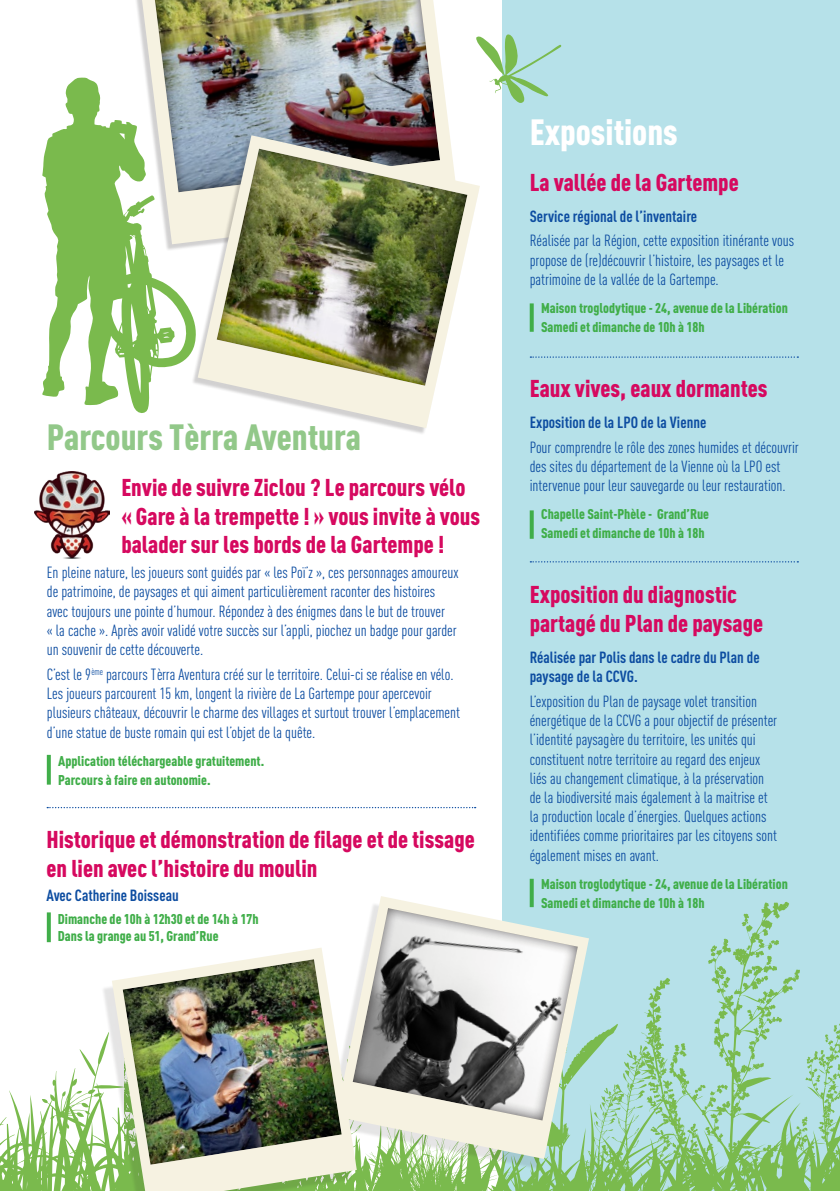
<style>
.page{position:relative;width:840px;height:1191px;background:#fff}
.page>*{position:absolute;margin:0;border:0;box-sizing:border-box;transform-origin:0 0}
.t1{font:900 condensed 36px "DINOT";color:#92c889}
.t2{font:900 condensed 36px "DINOT";color:#fff}
.t3{font:900 condensed 24px/28.8px "DINOT";color:#d6095f}
.t4{font:16px/19.2px "DIN Cond";color:#0d4da1}
.t5{font:700 16px/19.2px "DIN Cond";color:#0d4da1}
.t6{font:900 condensed 14px "DINOT";color:#40ae49}
</style>
<div class="page">
<div style="left:502px;top:0;width:337px;height:1191px;background:#b6e1e9"></div>
<svg style="left:0;top:1049px;width:101px;height:142px"></svg>
<svg style="left:356px;top:938px;width:483px;height:253px"></svg>
<svg style="left:710px;top:945px;width:6px;height:11px"></svg>
<svg style="left:732px;top:901px;width:56px;height:96px"></svg>
<svg style="left:694px;top:1084px;width:33px;height:13px"></svg>
<svg style="left:795px;top:1116px;width:12px;height:19px"></svg>
<svg style="left:818px;top:1069px;width:7px;height:5px"></svg>
<svg style="left:820px;top:1050px;width:3px;height:4px"></svg>
<svg style="left:824px;top:1025px;width:13px;height:17px"></svg>
<svg style="left:806px;top:1080px;width:32px;height:19px"></svg>
<svg style="left:142px;top:0;width:308px;height:135px"></svg>
<img style="left:148px;top:0;width:294px;height:135px">
<svg style="left:197px;top:135px;width:282px;height:293px"></svg>
<img style="left:214px;top:146px;width:256px;height:242px">
<svg style="left:530px;top:356px;width:267px;height:2px"></svg>
<svg style="left:530px;top:561px;width:267px;height:1px"></svg>
<svg style="left:47px;top:807px;width:428px;height:1px"></svg>
<svg style="left:529px;top:510px;width:4px;height:29px"></svg>
<svg style="left:529px;top:878px;width:4px;height:18px"></svg>
<svg style="left:529px;top:303px;width:4px;height:29px"></svg>
<svg style="left:42px;top:77px;width:155px;height:336px"></svg>
<svg style="left:47px;top:755px;width:4px;height:29px"></svg>
<img style="left:35px;top:471px;width:75px;height:87px">
<svg style="left:476px;top:34px;width:85px;height:69px"></svg>
<div style="left:325px;top:901px;width:258px;height:268px;background:#231f20;opacity:.12"></div>
<svg style="left:336px;top:896px;width:252px;height:263px"></svg>
<svg style="left:351px;top:905px;width:231px;height:218px"></svg>
<div style="left:101px;top:953px;width:250px;height:238px;background:#231f20;opacity:.12"></div>
<svg style="left:112px;top:947px;width:244px;height:244px"></svg>
<img style="left:122px;top:956px;width:224px;height:210px">
<svg style="left:47px;top:912px;width:4px;height:30px"></svg>
<p class="t1" style="left:47px;top:415px;width:315px">Parcours Tèrra Aventura</p>
<p class="t3" style="left:121px;top:472px;width:360px">Envie de suivre Ziclou ? Le parcours vélo « Gare à la trempette ! » vous invite à vous balader sur les bords de la Gartempe !</p>
<p class="t4" style="left:47px;top:563px;width:413px">En pleine nature, les joueurs sont guidés par « les Poï’z », ces personnages amoureux de patrimoine, de paysages et qui aiment particulièrement raconter des histoires avec toujours une pointe d’humour. Répondez à des énigmes dans le but de trouver<br>« la cache ». Après avoir validé votre succès sur l’appli, piochez un badge pour garder un souvenir de cette découverte.</p>
<p class="t4" style="left:47px;top:664px;width:414px">C’est le 9<sup>ème</sup> parcours Tèrra Aventura créé sur le territoire. Celui-ci se réalise en vélo.<br>Les joueurs parcourent 15 km, longent la rivière de La Gartempe pour apercevoir plusieurs châteaux, découvrir le charme des villages et surtout trouver l’emplacement d’une statue de buste romain qui est l’objet de la quête.</p>
<p class="t6" style="left:58px;top:752px;width:207px">Application téléchargeable gratuitement.</p>
<p class="t6" style="left:58px;top:771px;width:154px">Parcours à faire en autonomie.</p>
<p class="t3" style="left:47px;top:824px;width:429px">Historique et démonstration de filage et de tissage en lien avec l’histoire du moulin</p>
<p class="t5" style="left:47px;top:885px;width:134px">Avec Catherine Boisseau</p>
<p class="t6" style="left:58px;top:910px;width:202px">Dimanche de 10h à 12h30 et de 14h à 17h</p>
<p class="t6" style="left:58px;top:927px;width:162px">Dans la grange au 51, Grand’Rue</p>
<p class="t2" style="left:529px;top:110px;width:150px">Expositions</p>
<p class="t3" style="left:529px;top:168px;width:210px">La vallée de la Gartempe</p>
<p class="t5" style="left:529px;top:206px;width:169px">Service régional de l’inventaire</p>
<p class="t4" style="left:529px;top:231px;width:266px">Réalisée par la Région, cette exposition itinérante vous propose de (re)découvrir l’histoire, les paysages et le patrimoine de la vallée de la Gartempe.</p>
<p class="t6" style="left:540px;top:299px;width:248px">Maison troglodytique - 24, avenue de la Libération</p>
<p class="t6" style="left:540px;top:318px;width:165px">Samedi et dimanche de 10h à 18h</p>
<p class="t3" style="left:529px;top:374px;width:239px">Eaux vives, eaux dormantes</p>
<p class="t5" style="left:529px;top:412px;width:178px">Exposition de la LPO de la Vienne</p>
<p class="t4" style="left:529px;top:437px;width:270px">Pour comprendre le rôle des zones humides et découvrir des sites du département de la Vienne où la LPO est intervenue pour leur sauvegarde ou leur restauration.</p>
<p class="t6" style="left:540px;top:505px;width:169px">Chapelle Saint-Phèle - Grand’Rue</p>
<p class="t6" style="left:540px;top:525px;width:165px">Samedi et dimanche de 10h à 18h</p>
<p class="t3" style="left:529px;top:580px;width:235px">Exposition du diagnostic partagé du Plan de paysage</p>
<p class="t5" style="left:529px;top:647px;width:231px">Réalisée par Polis dans le cadre du Plan de paysage de la CCVG.</p>
<p class="t4" style="left:529px;top:691px;width:249px">L’exposition du Plan de paysage volet transition énergétique de la CCVG a pour objectif de présenter l’identité paysagère du territoire, les unités qui constituent notre territoire au regard des enjeux liés au changement climatique, à la préservation de la biodiversité mais également à la maitrise et la production locale d’énergies. Quelques actions identifiées comme prioritaires par les citoyens sont également mises en avant.</p>
<p class="t6" style="left:540px;top:875px;width:248px">Maison troglodytique - 24, avenue de la Libération</p>
<p class="t6" style="left:540px;top:894px;width:165px">Samedi et dimanche de 10h à 18h</p>
</div>
